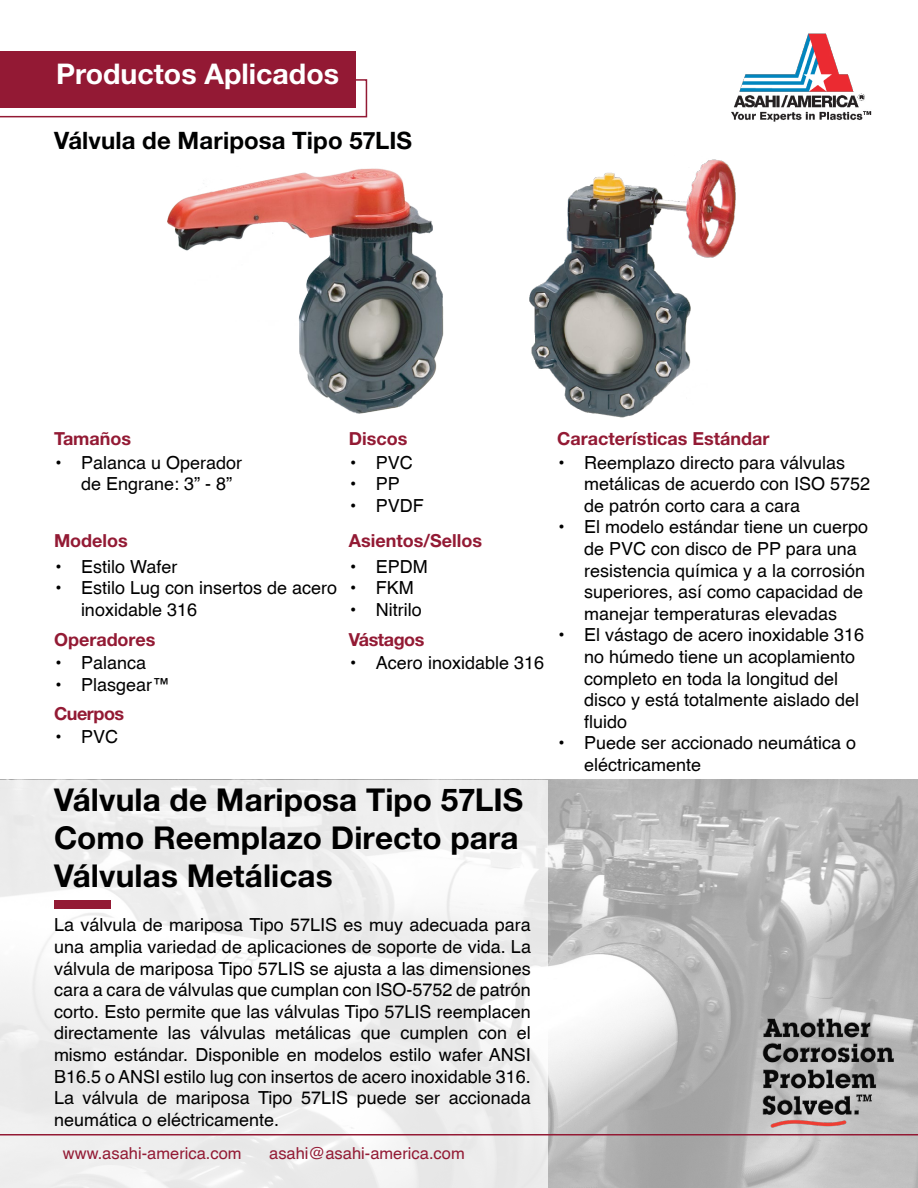
<style>
.page{position:relative;width:918px;height:1188px;background:#fff}
.page>*{position:absolute;margin:0;border:0;box-sizing:border-box;transform-origin:0 0}
.t1{font:700 31.5px/37.8px "Helvetica Neue LT Std";letter-spacing:.005em;color:#000}
.t2{font:700 28.5px "Helvetica Neue LT Std";color:#fff}
.t3{font:700 24px "Helvetica Neue LT Std";letter-spacing:.005em;color:#000101}
.t4{font:18px/21.6px "Helvetica";color:#000}
.t5{font:700 18px "Helvetica Neue LT Std";color:#931a34}
.t6{font:700 18px "Helvetica Neue LT Std";letter-spacing:-.025em;color:#931a34}
.t7{font:16.5px "Helvetica";color:#931a34}
</style>
<div class="page">
<img style="left:0;top:780px;width:918px;height:408px">
<svg style="left:0;top:780px;width:548px;height:407px;fill:#eee"></svg>
<svg style="left:0;top:79px;width:367px;height:38px"></svg>
<div style="left:0;top:51px;width:355px;height:57px;background:#931934"></div>
<img style="left:731px;top:33px;width:141px;height:89px">
<div style="left:54px;top:900px;width:56px;height:9px;background:#931a34"></div>
<img style="left:761px;top:1016px;width:133px;height:121px">
<img style="left:529px;top:159px;width:207px;height:259px">
<img style="left:168px;top:168px;width:276px;height:246px">
<hr style="left:0;top:1134px;width:918px;height:2px;background:#931a34">
<h2 class="t2" style="left:56px;top:56px;width:284px">Productos Aplicados</h2>
<h3 class="t3" style="left:54px;top:125px;width:360px">Válvula de Mariposa Tipo 57LIS</h3>
<p class="t5" style="left:54px;top:428px;width:79px">Tamaños</p>
<p class="t4" style="left:81px;top:451px;width:163px;text-indent:-27px">• Palanca u Operador de Engrane: 3” - 8”</p>
<p class="t5" style="left:54px;top:529px;width:75px">Modelos</p>
<p class="t4" style="left:54px;top:555px;width:125px">• Estilo Wafer</p>
<p class="t4" style="left:81px;top:577px;width:258px;text-indent:-27px">• Estilo Lug con insertos de acero inoxidable 316</p>
<p class="t5" style="left:54px;top:628px;width:103px">Operadores</p>
<p class="t4" style="left:54px;top:651px;width:94px">• Palanca</p>
<p class="t4" style="left:54px;top:673px;width:118px">• Plasgear™</p>
<p class="t6" style="left:54px;top:703px;width:72px">Cuerpos</p>
<p class="t4" style="left:54px;top:726px;width:66px">• PVC</p>
<p class="t5" style="left:349px;top:428px;width:60px">Discos</p>
<p class="t4" style="left:349px;top:451px;width:66px">• PVC</p>
<p class="t4" style="left:349px;top:473px;width:53px">• PP</p>
<p class="t4" style="left:349px;top:494px;width:77px">• PVDF</p>
<p class="t5" style="left:349px;top:529px;width:135px">Asientos/Sellos</p>
<p class="t4" style="left:349px;top:555px;width:81px">• EPDM</p>
<p class="t4" style="left:349px;top:577px;width:66px">• FKM</p>
<p class="t4" style="left:349px;top:599px;width:74px">• Nitrilo</p>
<p class="t6" style="left:349px;top:628px;width:77px">Vástagos</p>
<p class="t4" style="left:349px;top:651px;width:197px">• Acero inoxidable 316</p>
<h1 class="t1" style="left:54px;top:780px;width:471px">Válvula de Mariposa Tipo 57LIS<br>Como Reemplazo Directo para<br>Válvulas Metálicas</h1>
<p class="t4" style="left:54px;top:914px;width:479px;text-align:justify">La válvula de mariposa Tipo 57LIS es muy adecuada para una amplia variedad de aplicaciones de soporte de vida. La válvula de mariposa Tipo 57LIS se ajusta a las dimensiones cara a cara de válvulas que cumplan con ISO-5752 de patrón corto. Esto permite que las válvulas Tipo 57LIS reemplacen directamente las válvulas metálicas que cumplen con el mismo estándar. Disponible en modelos estilo wafer ANSI B16.5 o ANSI estilo lug con insertos de acero inoxidable 316.<br>La válvula de mariposa Tipo 57LIS puede ser accionada neumática o eléctricamente.</p>
<p class="t7" style="left:269px;top:1143px;width:197px">asahi@asahi-america.com</p>
<p class="t7" style="left:63px;top:1143px;width:180px">www.asahi-america.com</p>
<p class="t5" style="left:557px;top:428px;width:214px">Características Estándar</p>
<p class="t4" style="left:584px;top:451px;width:288px;text-indent:-27px">• Reemplazo directo para válvulas metálicas de acuerdo con ISO 5752 de patrón corto cara a cara</p>
<p class="t4" style="left:584px;top:516px;width:286px;text-indent:-27px">• El modelo estándar tiene un cuerpo de PVC con disco de PP para una resistencia química y a la corrosión superiores, así como capacidad de manejar temperaturas elevadas</p>
<p class="t4" style="left:584px;top:624px;width:282px;text-indent:-27px">• El vástago de acero inoxidable 316 no húmedo tiene un acoplamiento completo en toda la longitud del disco y está totalmente aislado del fluido</p>
<p class="t4" style="left:584px;top:732px;width:274px;text-indent:-27px">• Puede ser accionado neumática o eléctricamente</p>
</div>
